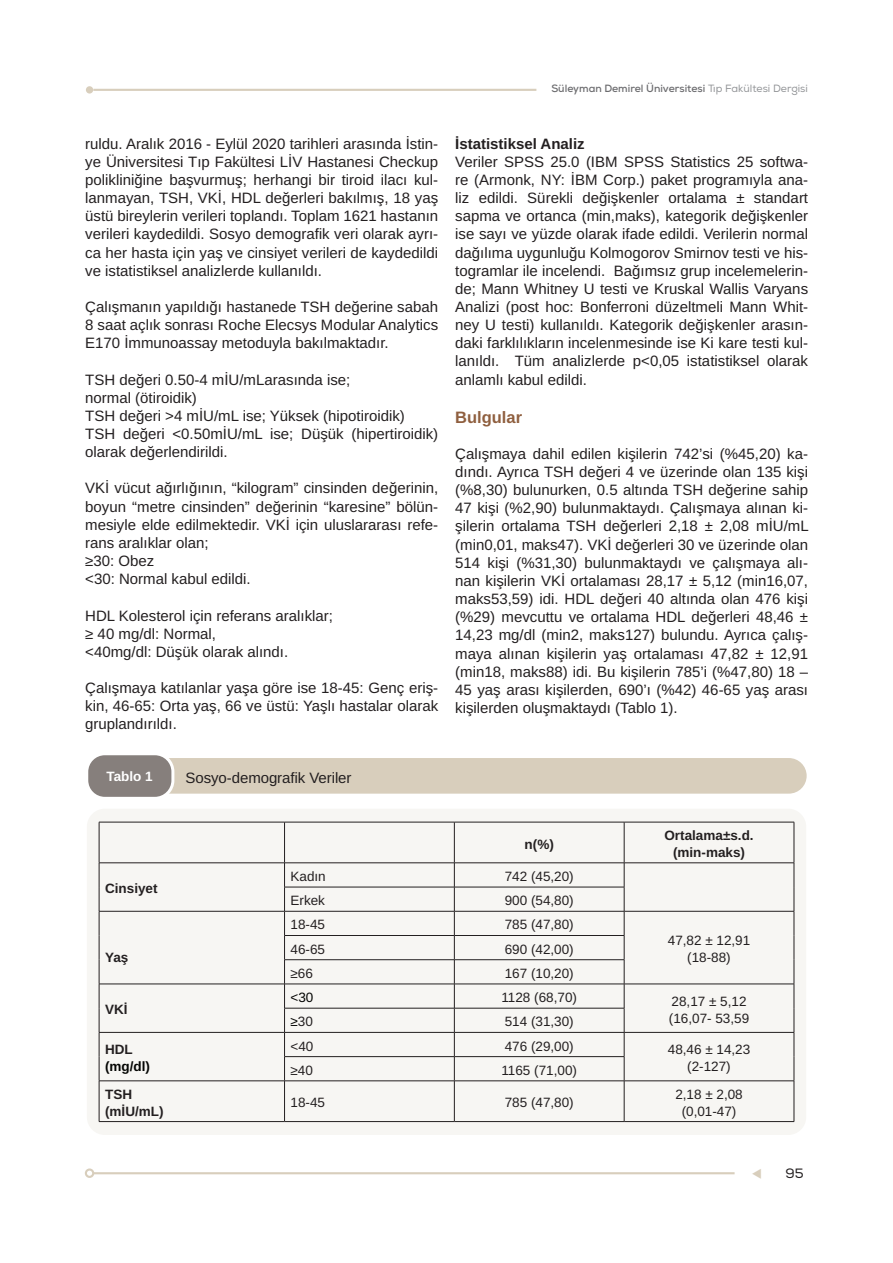
<style>
.page{position:relative;width:893px;height:1263px;background:#fff}
.page>*{position:absolute;margin:0;border:0;box-sizing:border-box;transform-origin:0 0}
.t1{font:700 16.5px "Arimo";color:#8f5f3f}
.t2{font:15px/18.1px "Arimo";color:#231f20;text-align:justify}
.t3{font:700 15px "Arimo";color:#231f20}
.t4{font:13.5px/16.5px "Arimo";color:#231f20;text-align:center}
.t5{font:700 13.5px/16.5px "Arimo";color:#231f20;text-align:center}
.t6{font:700 13.5px "Arimo";color:#040503}
.t7{font:700 13.5px "Arimo";color:#fff}
.t8{font:13.5px "Nexa";color:#231f20}
.t9{font:13.5px "Arimo";color:#040503}
.t10{font:700 10.5px "Nexa";color:#6b6b6e}
.s1{font-weight:400;color:#939598}
.s2{color:#040503}
.s3{color:#d8cebc}
</style>
<div class="page">
<hr style="left:93px;top:1172px;width:642px;height:2px;background:#d8cebc">
<div style="left:85px;top:1168px;width:9px;height:10px;border:2px solid #d8cebc;border-radius:50%"></div>
<hr style="left:93px;top:89px;width:443px;height:2px;background:#d8cebc">
<div style="left:86px;top:86px;width:7px;height:8px;background:#d8cebc;border-radius:50%"></div>
<div style="left:87px;top:758px;width:720px;height:36px;background:#d8cebc;border-radius:18px"></div>
<div style="left:87px;top:809px;width:719px;height:326px;background:#f7f6f3;border-radius:18px"></div>
<div style="left:87px;top:754px;width:86px;height:44px;background:#867f7c;border-radius:18px"></div>
<div style="left:85px;top:752px;width:89px;height:48px;border:3px solid #fff;border-radius:18px"></div>
<hr style="left:99px;top:822px;width:186px;height:1px;background:#231f20">
<hr style="left:99px;top:822px;width:1px;height:41px;background:#231f20">
<hr style="left:285px;top:822px;width:169px;height:1px;background:#231f20">
<hr style="left:284px;top:822px;width:1px;height:41px;background:#231f20">
<hr style="left:454px;top:822px;width:170px;height:1px;background:#231f20">
<hr style="left:454px;top:822px;width:1px;height:41px;background:#231f20">
<hr style="left:624px;top:822px;width:170px;height:1px;background:#231f20">
<hr style="left:624px;top:822px;width:1px;height:41px;background:#231f20">
<hr style="left:794px;top:822px;width:1px;height:41px;background:#231f20">
<hr style="left:99px;top:862px;width:186px;height:1px;background:#231f20">
<hr style="left:285px;top:862px;width:169px;height:1px;background:#231f20">
<hr style="left:454px;top:862px;width:170px;height:1px;background:#231f20">
<hr style="left:624px;top:862px;width:170px;height:1px;background:#231f20">
<hr style="left:284px;top:887px;width:170px;height:1px;background:#231f20">
<hr style="left:454px;top:887px;width:170px;height:1px;background:#231f20">
<hr style="left:99px;top:911px;width:186px;height:1px;background:#231f20">
<hr style="left:285px;top:911px;width:169px;height:1px;background:#231f20">
<hr style="left:454px;top:911px;width:170px;height:1px;background:#231f20">
<hr style="left:624px;top:911px;width:170px;height:1px;background:#231f20">
<hr style="left:284px;top:935px;width:170px;height:1px;background:#231f20">
<hr style="left:454px;top:935px;width:170px;height:1px;background:#231f20">
<hr style="left:284px;top:959px;width:170px;height:1px;background:#231f20">
<hr style="left:454px;top:959px;width:170px;height:1px;background:#231f20">
<hr style="left:99px;top:984px;width:186px;height:1px;background:#231f20">
<hr style="left:285px;top:984px;width:169px;height:1px;background:#231f20">
<hr style="left:454px;top:984px;width:170px;height:1px;background:#231f20">
<hr style="left:624px;top:984px;width:170px;height:1px;background:#231f20">
<hr style="left:284px;top:1008px;width:170px;height:1px;background:#231f20">
<hr style="left:454px;top:1008px;width:170px;height:1px;background:#231f20">
<hr style="left:99px;top:1032px;width:186px;height:1px;background:#231f20">
<svg style="left:99px;top:863px;width:1px;height:217px"></svg>
<hr style="left:285px;top:1032px;width:169px;height:1px;background:#231f20">
<hr style="left:454px;top:1032px;width:170px;height:1px;background:#231f20">
<hr style="left:624px;top:1032px;width:170px;height:1px;background:#231f20">
<svg style="left:794px;top:863px;width:1px;height:217px"></svg>
<hr style="left:284px;top:1056px;width:170px;height:1px;background:#231f20">
<svg style="left:284px;top:863px;width:1px;height:217px"></svg>
<hr style="left:454px;top:1056px;width:170px;height:1px;background:#231f20">
<svg style="left:454px;top:863px;width:1px;height:217px"></svg>
<svg style="left:624px;top:863px;width:1px;height:217px"></svg>
<hr style="left:99px;top:1080px;width:186px;height:1px;background:#231f20">
<hr style="left:99px;top:1081px;width:1px;height:40px;background:#231f20">
<hr style="left:285px;top:1080px;width:169px;height:1px;background:#231f20">
<hr style="left:284px;top:1081px;width:1px;height:40px;background:#231f20">
<hr style="left:454px;top:1080px;width:170px;height:1px;background:#231f20">
<hr style="left:454px;top:1081px;width:1px;height:40px;background:#231f20">
<hr style="left:624px;top:1080px;width:170px;height:1px;background:#231f20">
<hr style="left:624px;top:1081px;width:1px;height:40px;background:#231f20">
<hr style="left:794px;top:1081px;width:1px;height:40px;background:#231f20">
<hr style="left:99px;top:1121px;width:186px;height:1px;background:#231f20">
<hr style="left:285px;top:1121px;width:169px;height:1px;background:#231f20">
<hr style="left:454px;top:1121px;width:170px;height:1px;background:#231f20">
<hr style="left:624px;top:1121px;width:170px;height:1px;background:#231f20">
<p class="t2" style="left:85px;top:135px;width:354px">ruldu. Aralık 2016 - Eylül 2020 tarihleri arasında İstin&shy;ye Üniversitesi Tıp Fakültesi LİV Hastanesi Checkup polikliniğine başvurmuş; herhangi bir tiroid ilacı kul&shy;lanmayan, TSH, VKİ, HDL değerleri bakılmış, 18 yaş üstü bireylerin verileri toplandı. Toplam 1621 hastanın verileri kaydedildi. Sosyo demografik veri olarak ayrı&shy;ca her hasta için yaş ve cinsiyet verileri de kaydedildi ve istatistiksel analizlerde kullanıldı.</p>
<p class="t2" style="left:85px;top:298px;width:354px">Çalışmanın yapıldığı hastanede TSH değerine sabah 8 saat açlık sonrası Roche Elecsys Modular Analytics E170 İmmunoassay metoduyla bakılmaktadır.</p>
<p class="t2" style="left:85px;top:371px;width:354px;text-align:left">TSH değeri 0.50-4 mİU/mLarasında ise;<br>normal (ötiroidik)<br>TSH değeri &gt;4 mİU/mL ise; Yüksek (hipotiroidik)<br>TSH değeri &lt;0.50mİU/mL ise; Düşük (hipertiroidik) olarak değerlendirildi.</p>
<p class="t2" style="left:85px;top:479px;width:354px;text-align:left">VKİ vücut ağırlığının, “kilogram” cinsinden değerinin, boyun “metre cinsinden” değerinin “karesine” bölün&shy;mesiyle elde edilmektedir. VKİ için uluslararası refe&shy;rans aralıklar olan;<br>≥30: Obez<br>&lt;30: Normal kabul edildi.</p>
<p class="t2" style="left:85px;top:606px;width:249px;text-align:left">HDL Kolesterol için referans aralıklar; ≥ 40 mg/dl: Normal,<br>&lt;40mg/dl: Düşük olarak alındı.</p>
<p class="t2" style="left:85px;top:679px;width:354px">Çalışmaya katılanlar yaşa göre ise 18-45: Genç eriş&shy;kin, 46-65: Orta yaş, 66 ve üstü: Yaşlı hastalar olarak gruplandırıldı.</p>
<p class="t7" style="left:107px;top:767px;width:48px">Tablo 1</p>
<p class="t2" style="left:186px;top:769px;width:167px">Sosyo-demografik Veriler</p>
<p class="t10" style="left:551px;top:82px;width:258px">Süleyman Demirel Üniversitesi <span class="s1">Tıp Fakültesi Dergisi</span></p>
<p class="t3" style="left:455px;top:133px;width:131px">İstatistiksel Analiz</p>
<p class="t2" style="left:455px;top:153px;width:354px">Veriler SPSS 25.0 (IBM SPSS Statistics 25 softwa&shy;re (Armonk, NY: İBM Corp.) paket programıyla ana&shy;liz edildi. Sürekli değişkenler ortalama ± standart sapma ve ortanca (min,maks), kategorik değişkenler ise sayı ve yüzde olarak ifade edildi. Verilerin normal dağılıma uygunluğu Kolmogorov Smirnov testi ve his&shy;togramlar ile incelendi. Bağımsız grup incelemelerin&shy;de; Mann Whitney U testi ve Kruskal Wallis Varyans Analizi (post hoc: Bonferroni düzeltmeli Mann Whit&shy;ney U testi) kullanıldı. Kategorik değişkenler arasın&shy;daki farklılıkların incelenmesinde ise Ki kare testi kul&shy;lanıldı. Tüm analizlerde p&lt;0,05 istatistiksel olarak anlamlı kabul edildi.</p>
<p class="t1" style="left:455px;top:405px;width:68px">Bulgular</p>
<p class="t2" style="left:455px;top:445px;width:355px">Çalışmaya dahil edilen kişilerin 742’si (%45,20) ka&shy;dındı. Ayrıca TSH değeri 4 ve üzerinde olan 135 kişi (%8,30) bulunurken, 0.5 altında TSH değerine sahip 47 kişi (%2,90) bulunmaktaydı. Çalışmaya alınan ki&shy;şilerin ortalama TSH değerleri 2,18 ± 2,08 mİU/mL (min0,01, maks47). VKİ değerleri 30 ve üzerinde olan 514 kişi (%31,30) bulunmaktaydı ve çalışmaya alı&shy;nan kişilerin VKİ ortalaması 28,17 ± 5,12 (min16,07, maks53,59) idi. HDL değeri 40 altında olan 476 kişi (%29) mevcuttu ve ortalama HDL değerleri 48,46 ± 14,23 mg/dl (min2, maks127) bulundu. Ayrıca çalış&shy;maya alınan kişilerin yaş ortalaması 47,82 ± 12,91 (min18, maks88) idi. Bu kişilerin 785’i (%47,80) 18 – 45 yaş arası kişilerden, 690’ı (%42) 46-65 yaş arası kişilerden oluşmaktaydı (Tablo 1).</p>
<p class="t5" style="left:525px;top:836px;width:31px">n(%)</p>
<p class="t5" style="left:664px;top:828px;width:91px">Ortalama±s.d. (min-maks)</p>
<p class="t5" style="left:105px;top:880px;width:54px">Cinsiyet</p>
<p class="t5" style="left:105px;top:949px;width:25px">Yaş</p>
<p class="t5" style="left:105px;top:1001px;width:24px">VKİ</p>
<p class="t5" style="left:105px;top:1042px;width:29px">HDL</p>
<p class="t6" style="left:105px;top:1057px;width:46px">(mg/dl)</p>
<p class="t4" style="left:291px;top:868px;width:37px">Kadın</p>
<p class="t4" style="left:505px;top:868px;width:71px">742 (45,20)</p>
<p class="t4" style="left:291px;top:892px;width:36px">Erkek</p>
<p class="t4" style="left:505px;top:892px;width:71px">900 (54,80)</p>
<p class="t4" style="left:291px;top:917px;width:36px">18-45</p>
<p class="t4" style="left:505px;top:917px;width:71px">785 (47,80)</p>
<p class="t4" style="left:291px;top:941px;width:36px">46-65</p>
<p class="t4" style="left:505px;top:941px;width:71px">690 (42,00)</p>
<p class="t4" style="left:291px;top:965px;width:24px">≥66</p>
<p class="t4" style="left:505px;top:965px;width:71px">167 (10,20)</p>
<p class="t4" style="left:668px;top:933px;width:84px">47,82 ± 12,91 (18-88)</p>
<p class="t9" style="left:291px;top:988px;width:24px">&lt;30</p>
<p class="t4" style="left:501px;top:989px;width:77px">1128 (68,70)</p>
<p class="t4" style="left:669px;top:993px;width:82px;text-align:left">28,17 ± 5,12 (16,07- 53,59</p>
<p class="t4" style="left:291px;top:1014px;width:24px"><span class="s2">≥</span>30</p>
<p class="t4" style="left:505px;top:1014px;width:71px">514 (31,30)</p>
<p class="t4" style="left:291px;top:1038px;width:24px">&lt;40</p>
<p class="t4" style="left:505px;top:1038px;width:71px">476 (29,00)</p>
<p class="t4" style="left:668px;top:1042px;width:84px">48,46 ± 14,23 (2-127)</p>
<p class="t4" style="left:291px;top:1062px;width:24px">≥40</p>
<p class="t4" style="left:501px;top:1062px;width:77px">1165 (71,00)</p>
<p class="t5" style="left:105px;top:1086px;width:60px;text-align:left">TSH (mİU/mL)</p>
<p class="t4" style="left:291px;top:1094px;width:36px">18-45</p>
<p class="t4" style="left:505px;top:1094px;width:71px">785 (47,80)</p>
<p class="t4" style="left:675px;top:1086px;width:69px">2,18 ± 2,08 (0,01-47)</p>
<p class="t8" style="left:751px;top:1165px;width:54px"><span class="s3">▼</span> 95</p>
</div>
